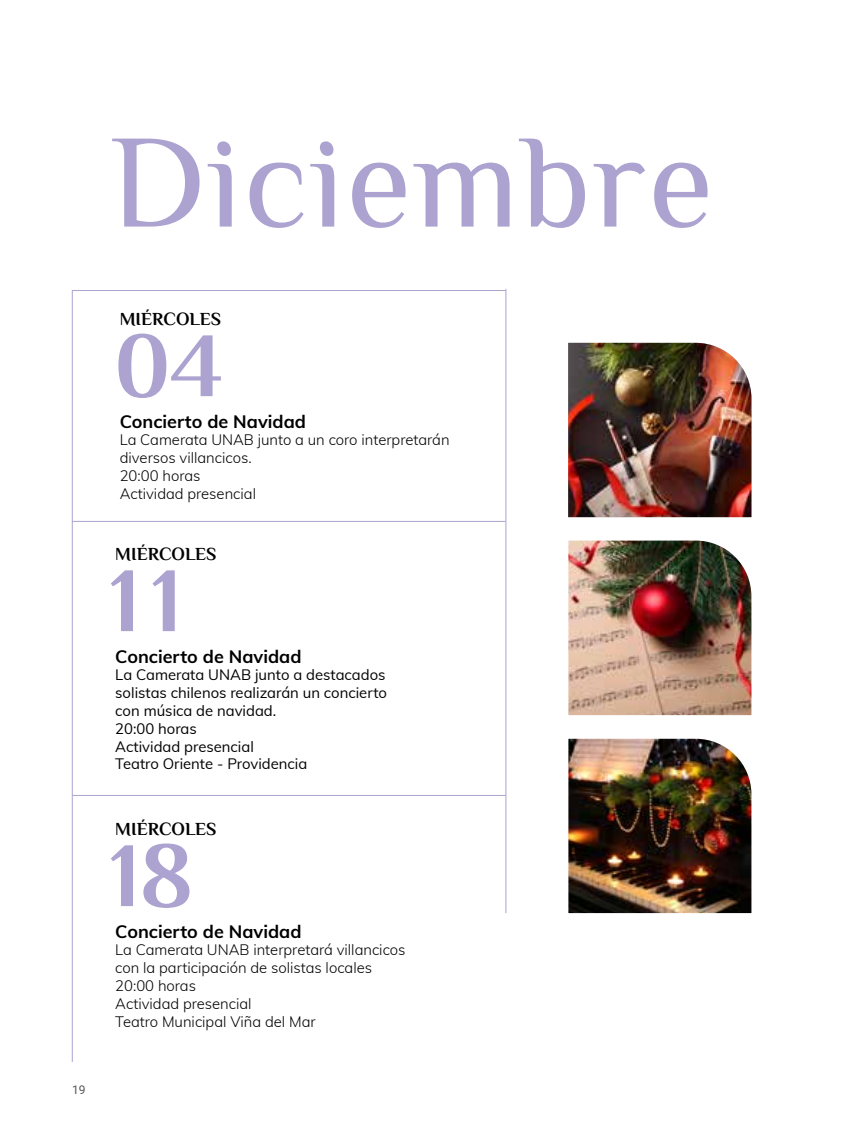
<style>
.page{position:relative;width:851px;height:1134px;background:#fff}
.page>*{position:absolute;margin:0;border:0;box-sizing:border-box;transform-origin:0 0}
.t1{font:133.4px "Philosopher";letter-spacing:.02em;color:#aca3d0}
.t2{font:700 92px "Philosopher";color:#aca3d0}
.t3{font:700 18.4px "Philosopher";color:#000}
.t4{font:700 18px "Muli";color:#000}
.t5{font:300 14.8px/17.8px "Muli";color:#000}
.t6{font:14.8px/17.8px "Muli";color:#000}
.t7{font:12px "Roboto";color:#575756}
</style>
<div class="page">
<img style="left:568px;top:541px;width:183px;height:174px">
<img style="left:568px;top:739px;width:183px;height:174px">
<img style="left:568px;top:343px;width:183px;height:174px">
<hr style="left:72px;top:290px;width:1px;height:772px;background:#aca3d0">
<hr style="left:505px;top:289px;width:1px;height:624px;background:#aca3d0">
<hr style="left:72px;top:290px;width:433px;height:1px;background:#aca3d0">
<hr style="left:72px;top:521px;width:433px;height:1px;background:#aca3d0">
<hr style="left:72px;top:795px;width:434px;height:1px;background:#aca3d0">
<h1 class="t1" style="left:110px;top:96px;width:604px">Diciembre</h1>
<p class="t7" style="left:72px;top:1081px;width:15px">19</p>
<p class="t3" style="left:120px;top:309px;width:103px">MIÉRCOLES</p>
<h2 class="t2" style="left:114px;top:317px;width:110px">04</h2>
<p class="t4" style="left:120px;top:408px;width:188px">Concierto de Navidad</p>
<p class="t5" style="left:120px;top:430px;width:331px">La Camerata UNAB junto a un coro interpretarán diversos villancicos.<br>20:00 horas<br>Actividad presencial</p>
<p class="t3" style="left:115px;top:544px;width:103px">MIÉRCOLES</p>
<h2 class="t2" style="left:110px;top:552px;width:73px">11</h2>
<p class="t4" style="left:115px;top:643px;width:188px">Concierto de Navidad</p>
<p class="t6" style="left:115px;top:665px;width:273px">La Camerata UNAB junto a destacados solistas chilenos realizarán un concierto con música de navidad.<br>20:00 horas<br>Actividad presencial<br>Teatro Oriente - Providencia</p>
<p class="t3" style="left:115px;top:819px;width:103px">MIÉRCOLES</p>
<h2 class="t2" style="left:110px;top:826px;width:84px">18</h2>
<p class="t4" style="left:115px;top:918px;width:188px">Concierto de Navidad</p>
<p class="t5" style="left:115px;top:940px;width:292px">La Camerata UNAB interpretará villancicos con la participación de solistas locales<br>20:00 horas<br>Actividad presencial<br>Teatro Municipal Viña del Mar</p>
</div>
